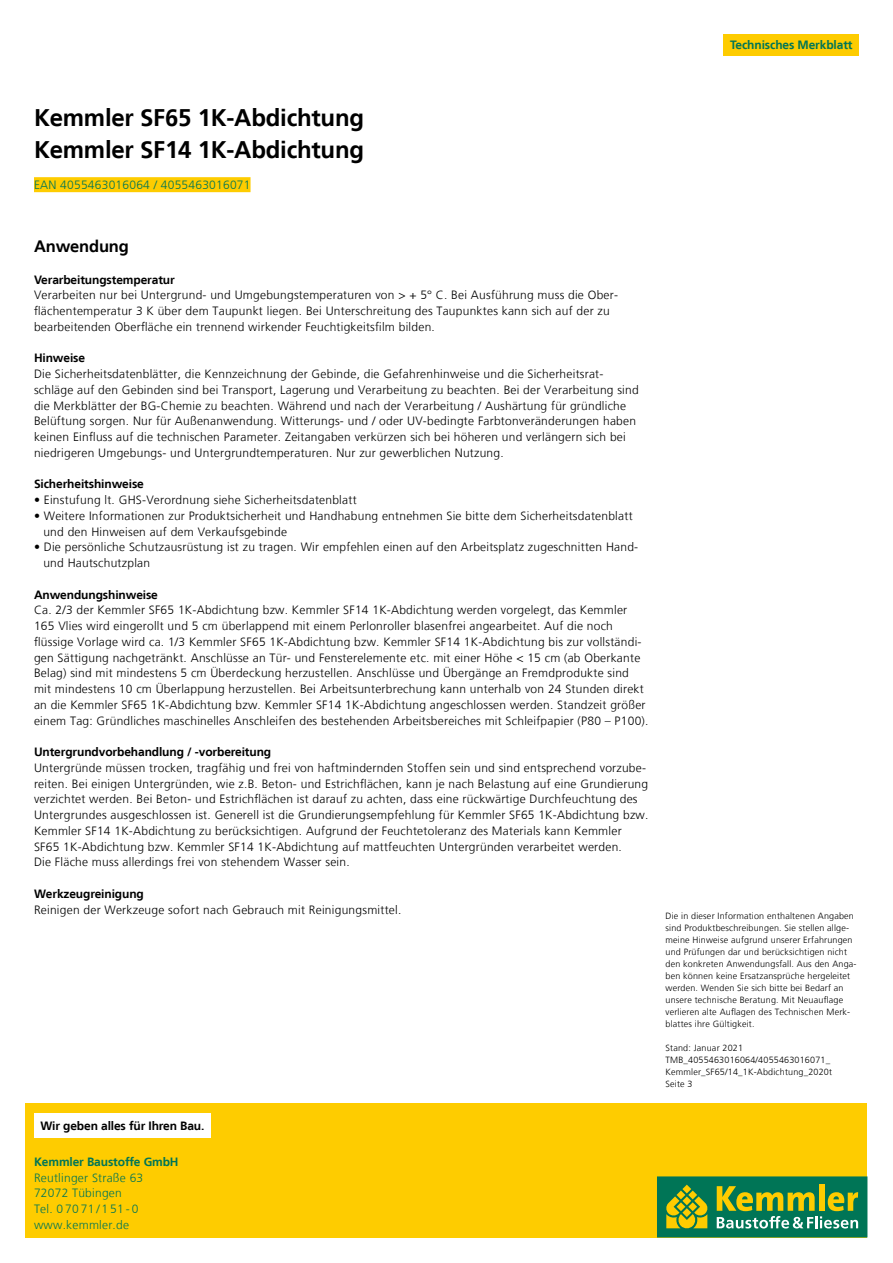
<style>
.page{position:relative;width:893px;height:1263px;background:#fff}
.page>*{position:absolute;margin:0;border:0;box-sizing:border-box;transform-origin:0 0}
.t1{font:700 24px/31.5px "Frutiger LT";letter-spacing:-.01em;color:#000}
.t2{font:700 16.5px "Frutiger LT";letter-spacing:-.01em;color:#000}
.t3{font:300 12px/15.8px "Frutiger LT";letter-spacing:.02em;color:#000}
.t4{font:700 12px "Frutiger LT";letter-spacing:-.01em;color:#000}
.t5{font:300 12px/15.8px "Frutiger LT";letter-spacing:.02em;color:#007556}
.t6{font:700 12px "Frutiger LT";letter-spacing:-.01em;color:#007556}
.t7{font:300 9px/12px "Frutiger LT";letter-spacing:.02em;color:#000}
</style>
<div class="page">
<div style="left:26px;top:1103px;width:841px;height:134px;background:#fecc00"></div>
<div style="left:657px;top:1176px;width:210px;height:61px;background:#007556"></div>
<svg style="left:666px;top:1184px;width:42px;height:45px"></svg>
<svg style="left:716px;top:1185px;width:142px;height:44px"></svg>
<div style="left:34px;top:1113px;width:177px;height:25px;background:#fff"></div>
<div style="left:724px;top:34px;width:135px;height:22px;background:#fecc00"></div>
<div style="left:34px;top:177px;width:217px;height:15px;background:#fecc00"></div>
<p class="t6" style="left:730px;top:38px;width:124px">Technisches Merkblatt</p>
<h1 class="t1" style="left:34px;top:102px;width:332px">Kemmler SF65 1K-Abdichtung<br>Kemmler SF14 1K-Abdichtung</h1>
<p class="t5" style="left:34px;top:177px;width:218px">EAN 4055463016064 / 4055463016071</p>
<h2 class="t2" style="left:34px;top:237px;width:96px">Anwendung</h2>
<p class="t4" style="left:34px;top:272px;width:142px">Verarbeitungstemperatur</p>
<p class="t3" style="left:34px;top:288px;width:585px">Verarbeiten nur bei Untergrund- und Umgebungstemperaturen von &gt; + 5° C. Bei Ausführung muss die Ober&shy;flächentemperatur 3 K über dem Taupunkt liegen. Bei Unterschreitung des Taupunktes kann sich auf der zu bearbeitenden Oberfläche ein trennend wirkender Feuchtigkeitsfilm bilden.</p>
<p class="t4" style="left:34px;top:351px;width:53px">Hinweise</p>
<p class="t3" style="left:34px;top:366px;width:606px">Die Sicherheitsdatenblätter, die Kennzeichnung der Gebinde, die Gefahrenhinweise und die Sicherheitsrat&shy;schläge auf den Gebinden sind bei Transport, Lagerung und Verarbeitung zu beachten. Bei der Verarbeitung sind die Merkblätter der BG-Chemie zu beachten. Während und nach der Verarbeitung / Aushärtung für gründliche Belüftung sorgen. Nur für Außenanwendung. Witterungs- und / oder UV-bedingte Farbtonveränderungen haben keinen Einfluss auf die technischen Parameter. Zeitangaben verkürzen sich bei höheren und verlängern sich bei niedrigeren Umgebungs- und Untergrundtemperaturen. Nur zur gewerblichen Nutzung.</p>
<p class="t4" style="left:34px;top:477px;width:111px">Sicherheitshinweise</p>
<p class="t3" style="left:34px;top:492px;width:324px">• Einstufung lt. GHS-Verordnung siehe Sicherheitsdatenblatt</p>
<p class="t3" style="left:43px;top:508px;width:591px;text-indent:-9px">• Weitere Informationen zur Produktsicherheit und Handhabung entnehmen Sie bitte dem Sicherheitsdatenblatt und den Hinweisen auf dem Verkaufsgebinde</p>
<p class="t3" style="left:43px;top:539px;width:596px;text-indent:-9px">• Die persönliche Schutzausrüstung ist zu tragen. Wir empfehlen einen auf den Arbeitsplatz zugeschnitten Hand&shy;und Hautschutzplan</p>
<p class="t4" style="left:34px;top:587px;width:125px">Anwendungshinweise</p>
<p class="t3" style="left:34px;top:602px;width:616px">Ca. 2/3 der Kemmler SF65 1K-Abdichtung bzw. Kemmler SF14 1K-Abdichtung werden vorgelegt, das Kemmler 165 Vlies wird eingerollt und 5 cm überlappend mit einem Perlonroller blasenfrei angearbeitet. Auf die noch flüssige Vorlage wird ca. 1/3 Kemmler SF65 1K-Abdichtung bzw. Kemmler SF14 1K-Abdichtung bis zur vollständi&shy;gen Sättigung nachgetränkt. Anschlüsse an Tür- und Fensterelemente etc. mit einer Höhe &lt; 15 cm (ab Oberkante Belag) sind mit mindestens 5 cm Überdeckung herzustellen. Anschlüsse und Übergänge an Fremdprodukte sind mit mindestens 10 cm Überlappung herzustellen. Bei Arbeitsunterbrechung kann unterhalb von 24 Stunden direkt an die Kemmler SF65 1K-Abdichtung bzw. Kemmler SF14 1K-Abdichtung angeschlossen werden. Standzeit größer einem Tag: Gründliches maschinelles Anschleifen des bestehenden Arbeitsbereiches mit Schleifpapier (P80 – P100).</p>
<p class="t4" style="left:34px;top:745px;width:239px">Untergrundvorbehandlung / -vorbereitung</p>
<p class="t3" style="left:34px;top:760px;width:616px">Untergründe müssen trocken, tragfähig und frei von haftmindernden Stoffen sein und sind entsprechend vorzube&shy;reiten. Bei einigen Untergründen, wie z.B. Beton- und Estrichflächen, kann je nach Belastung auf eine Grundierung verzichtet werden. Bei Beton- und Estrichflächen ist darauf zu achten, dass eine rückwärtige Durchfeuchtung des Untergrundes ausgeschlossen ist. Generell ist die Grundierungsempfehlung für Kemmler SF65 1K-Abdichtung bzw.<br>Kemmler SF14 1K-Abdichtung zu berücksichtigen. Aufgrund der Feuchtetoleranz des Materials kann Kemmler SF65 1K-Abdichtung bzw. Kemmler SF14 1K-Abdichtung auf mattfeuchten Untergründen verarbeitet werden.<br>Die Fläche muss allerdings frei von stehendem Wasser sein.</p>
<p class="t4" style="left:34px;top:887px;width:111px">Werkzeugreinigung</p>
<p class="t3" style="left:34px;top:902px;width:369px">Reinigen der Werkzeuge sofort nach Gebrauch mit Reinigungsmittel.</p>
<p class="t4" style="left:40px;top:1119px;width:166px">Wir geben alles für Ihren Bau.</p>
<p class="t6" style="left:34px;top:1154px;width:146px">Kemmler Baustoffe GmbH</p>
<p class="t5" style="left:34px;top:1170px;width:111px">Reutlinger Straße 63<br>72072 Tübingen<br>Tel. 07071/151-0 www.kemmler.de</p>
<p class="t7" style="left:665px;top:910px;width:193px">Die in dieser Information enthaltenen Angaben sind Produktbeschreibungen. Sie stellen allge&shy;meine Hinweise aufgrund unserer Erfahrungen und Prüfungen dar und berücksichtigen nicht den konkreten Anwendungsfall. Aus den Anga&shy;ben können keine Ersatzansprüche hergeleitet werden. Wenden Sie sich bitte bei Bedarf an unsere technische Beratung. Mit Neuauflage verlieren alte Auflagen des Technischen Merk&shy;blattes ihre Gültigkeit.</p>
<p class="t7" style="left:665px;top:1042px;width:168px">Stand: Januar 2021<br>TMB_4055463016064/4055463016071_<br>Kemmler_SF65/14_1K-Abdichtung_2020t<br>Seite 3</p>
</div>
